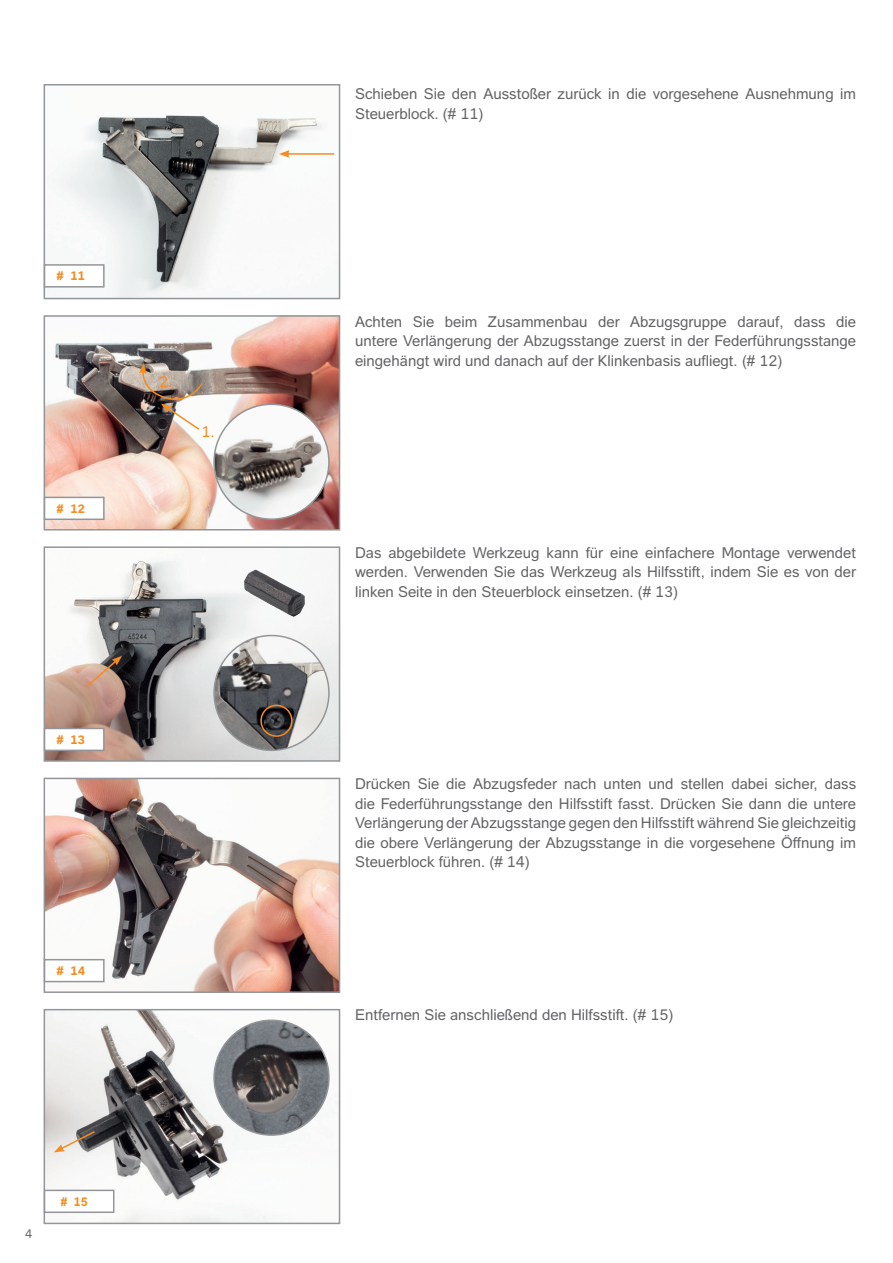
<style>
.page{position:relative;width:893px;height:1263px;background:#fff}
.page>*{position:absolute;margin:0;border:0;box-sizing:border-box;transform-origin:0 0}
.t1{font:15px/19.5px "GLOCK Sans";color:#636366;text-align:justify}
.t2{font:15px "GLOCK Sans";color:#f68b1f}
.t3{font:700 12px "GLOCK Sans";color:#f68b1f}
.t4{font:700 12px "GLOCK Sans";color:#f68b1f;scale:.96 1}
.t5{font:12px "GLOCK Sans";color:#636366}
.s1{color:#fff}
</style>
<div class="page">
<img style="left:47px;top:561px;width:290px;height:198px">
<div style="left:44px;top:546px;width:296px;height:216px;border:2px solid #939598"></div>
<img style="left:47px;top:781px;width:290px;height:209px">
<div style="left:44px;top:778px;width:296px;height:215px;border:2px solid #939598"></div>
<img style="left:53px;top:115px;width:282px;height:181px">
<div style="left:44px;top:84px;width:296px;height:215px;border:2px solid #939598"></div>
<img style="left:47px;top:318px;width:290px;height:209px">
<div style="left:44px;top:315px;width:296px;height:215px;border:2px solid #939598"></div>
<img style="left:47px;top:1012px;width:283px;height:209px">
<div style="left:44px;top:1009px;width:296px;height:215px;border:2px solid #939598"></div>
<div style="left:45px;top:265px;width:59px;height:22px;background:#fff"></div>
<div style="left:44px;top:264px;width:61px;height:24px;border:2px solid #939598"></div>
<div style="left:45px;top:497px;width:59px;height:22px;background:#fff"></div>
<div style="left:44px;top:497px;width:61px;height:23px;border:2px solid #939598"></div>
<div style="left:45px;top:728px;width:59px;height:22px;background:#fff"></div>
<div style="left:44px;top:728px;width:61px;height:23px;border:2px solid #939598"></div>
<div style="left:45px;top:960px;width:59px;height:21px;background:#fff"></div>
<div style="left:44px;top:959px;width:61px;height:23px;border:2px solid #939598"></div>
<div style="left:45px;top:1190px;width:69px;height:22px;background:#fff"></div>
<div style="left:44px;top:1189px;width:70px;height:24px;border:2px solid #939598"></div>
<img style="left:214px;top:404px;width:115px;height:115px;border-radius:57px">
<div style="left:213px;top:404px;width:117px;height:116px;border:2px solid #939598;border-radius:50%"></div>
<img style="left:214px;top:635px;width:115px;height:115px;border-radius:57px">
<div style="left:213px;top:635px;width:117px;height:116px;border:2px solid #939598;border-radius:50%"></div>
<img style="left:214px;top:1020px;width:115px;height:115px;border-radius:57px">
<div style="left:213px;top:1019px;width:117px;height:117px;border:2px solid #939598;border-radius:50%"></div>
<img style="left:217px;top:552px;width:123px;height:81px">
<hr style="left:287px;top:153px;width:47px;height:2px;background:#f68b1f">
<svg style="left:279px;top:150px;width:10px;height:8px"></svg>
<svg style="left:85px;top:656px;width:37px;height:32px"></svg>
<svg style="left:54px;top:1130px;width:43px;height:22px"></svg>
<svg style="left:139px;top:363px;width:64px;height:68px"></svg>
<div style="left:260px;top:705px;width:33px;height:32px;border:2px solid #f68b1f;border-radius:50%"></div>
<p class="t3" style="left:57px;top:269px;width:48px">#11 <span class="s1">#</span></p>
<p class="t3" style="left:57px;top:502px;width:48px">#12 <span class="s1">#</span></p>
<p class="t2" style="left:159px;top:373px;width:15px">2.</p>
<p class="t2" style="left:201px;top:423px;width:15px">1.</p>
<p class="t3" style="left:57px;top:733px;width:48px">#13 <span class="s1">#</span></p>
<p class="t3" style="left:57px;top:964px;width:48px">#14 <span class="s1">#</span></p>
<p class="t5" style="left:25px;top:1226px;width:9px">4</p>
<p class="t4" style="left:61px;top:1194px;width:40px"># 15<span class="s1">1</span></p>
<p class="t1" style="left:355px;top:84px;width:502px">Schieben Sie den Ausstoßer zurück in die vorgesehene Ausnehmung im<br>Steuerblock. (# 11)</p>
<p class="t1" style="left:355px;top:312px;width:503px">Achten Sie beim Zusammenbau der Abzugsgruppe darauf, dass die untere Verlängerung der Abzugsstange zuerst in der Federführungsstange eingehängt wird und danach auf der Klinkenbasis aufliegt. (# 12)</p>
<p class="t1" style="left:355px;top:543px;width:503px">Das abgebildete Werkzeug kann für eine einfachere Montage verwendet werden. Verwenden Sie das Werkzeug als Hilfsstift, indem Sie es von der linken Seite in den Steuerblock einsetzen. (# 13)</p>
<p class="t1" style="left:355px;top:774px;width:503px">Drücken Sie die Abzugsfeder nach unten und stellen dabei sicher, dass die Federführungsstange den Hilfsstift fasst. Drücken Sie dann die untere Verlängerung der Abzugsstange gegen den Hilfsstift während Sie gleichzeitig die obere Verlängerung der Abzugsstange in die vorgesehene Öffnung im Steuerblock führen. (# 14)</p>
<p class="t1" style="left:355px;top:1005px;width:320px">Entfernen Sie anschließend den Hilfsstift. (# 15)</p>
</div>
